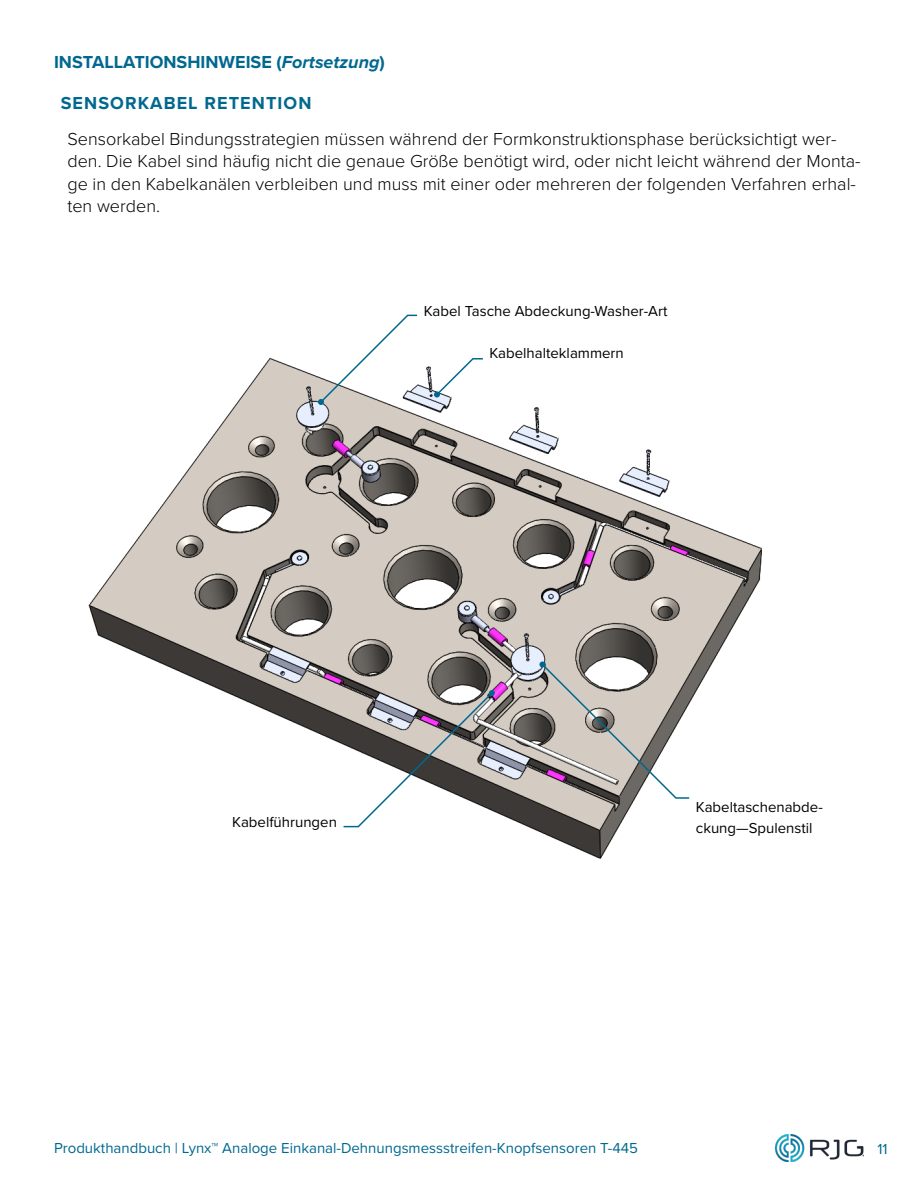
<style>
.page{position:relative;width:918px;height:1188px;background:#fff}
.page>*{position:absolute;margin:0;border:0;box-sizing:border-box;transform-origin:0 0}
.t1{font:300 18px/22.5px "Proxima Nova";color:#000}
.t2{font:700 18px "Proxima Nova";color:#00688f}
.t3{font:700 18px "Proxima Nova";letter-spacing:.06em;color:#00688f}
.t4{font:15px/21px "Proxima Nova";color:#000}
.t5{font:15px "Proxima Nova";color:#00688f}
.s1{font-style:italic}
</style>
<div class="page">
<img style="left:776px;top:1134px;width:88px;height:27px">
<img style="left:88px;top:357px;width:674px;height:502px">
<svg style="left:434px;top:357px;width:50px;height:41px"></svg>
<svg style="left:318px;top:314px;width:101px;height:91px"></svg>
<svg style="left:539px;top:662px;width:152px;height:138px"></svg>
<svg style="left:342px;top:690px;width:153px;height:138px"></svg>
<p class="t2" style="left:54px;top:49px;width:332px">INSTALLATIONSHINWEISE (<span class="s1">Fortsetzung</span>)</p>
<p class="t3" style="left:61px;top:89px;width:252px">SENSORKABEL RETENTION</p>
<p class="t1" style="left:68px;top:126px;width:794px">Sensorkabel Bindungsstrategien müssen während der Formkonstruktionsphase berücksichtigt wer&shy;den. Die Kabel sind häufig nicht die genaue Größe benötigt wird, oder nicht leicht während der Monta&shy;ge in den Kabelkanälen verbleiben und muss mit einer oder mehreren der folgenden Verfahren erhal&shy;ten werden.</p>
<p class="t4" style="left:424px;top:300px;width:245px">Kabel Tasche Abdeckung-Washer-Art</p>
<p class="t4" style="left:489px;top:342px;width:136px">Kabelhalteklammern</p>
<p class="t4" style="left:232px;top:811px;width:106px">Kabelführungen</p>
<p class="t4" style="left:696px;top:796px;width:128px">Kabeltaschenabde&shy;ckung—Spulenstil</p>
<p class="t5" style="left:54px;top:1136px;width:586px">Produkthandbuch | Lynx™ Analoge Einkanal-Dehnungsmessstreifen-Knopfsensoren T-445</p>
<p class="t5" style="left:878px;top:1137px;width:12px">11</p>
</div>
